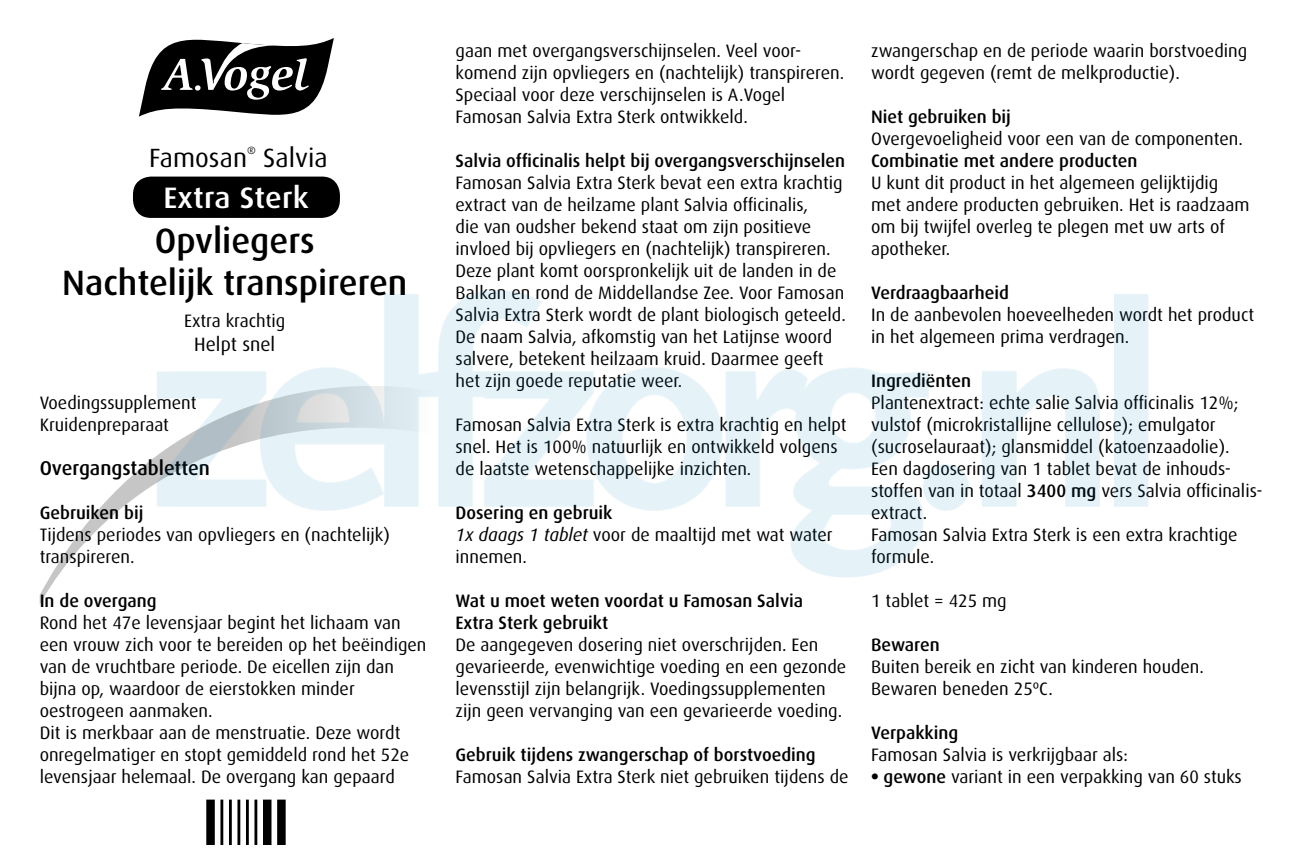
<style>
.page{position:relative;width:1304px;height:851px;background:#fff}
.page>*{position:absolute;margin:0;border:0;box-sizing:border-box;transform-origin:0 0}
.t1{font:500 35.2px/42.2px "Dax OT";color:#000;text-align:center}
.t2{font:500 29.6px "Dax OT";letter-spacing:.005em;color:#fff;scale:1.05 1}
.t3{font:26.4px "Dax OT";color:#000}
.t4{font:500 20px "Dax OT";color:#000}
.t5{font:19.4px "Dax OT";color:#000}
.t6{font:18px/22px "Dax OT";color:#000}
.t7{font:500 18px/22px "Dax OT";color:#000}
.t8{font:10.6px "Dax OT";color:#000}
.s1{font-weight:500}
.s2{font-style:italic}
.s3{font-weight:800}
</style>
<div class="page">
<svg style="left:139px;top:38px;width:195px;height:79px"></svg>
<svg style="left:40px;top:457px;width:115px;height:147px"></svg>
<div style="left:206px;top:799px;width:9px;height:45px;background:#000"></div>
<hr style="left:220px;top:799px;width:3px;height:45px;background:#000">
<hr style="left:229px;top:799px;width:3px;height:45px;background:#000">
<hr style="left:237px;top:799px;width:3px;height:45px;background:#000">
<hr style="left:246px;top:799px;width:3px;height:45px;background:#000">
<hr style="left:254px;top:799px;width:3px;height:45px;background:#000">
<div style="left:263px;top:799px;width:8px;height:45px;background:#000"></div>
<div style="left:277px;top:799px;width:9px;height:45px;background:#000"></div>
<div style="left:133px;top:176px;width:207px;height:42px;background:#000;border-radius:18px"></div>
<img style="left:155px;top:290px;width:993px;height:288px">
<h3 class="t3" style="left:149px;top:132px;width:99px">Famosan</h3>
<p class="t8" style="left:247px;top:140px;width:10px">®</p>
<h3 class="t3" style="left:263px;top:132px;width:66px">Salvia</h3>
<h2 class="t2" style="left:164px;top:169px;width:140px">Extra Sterk</h2>
<h1 class="t1" style="left:62px;top:213px;width:347px">Opvliegers<br>Nachtelijk transpireren</h1>
<p class="t6" style="left:184px;top:307px;width:103px">Extra krachtig</p>
<p class="t5" style="left:194px;top:325px;width:82px">Helpt snel</p>
<p class="t6" style="left:40px;top:388px;width:158px">Voedingssupplement<br>Kruidenpreparaat</p>
<p class="t4" style="left:40px;top:449px;width:172px">Overgangstabletten</p>
<p class="t7" style="left:40px;top:498px;width:105px">Gebruiken bij</p>
<p class="t6" style="left:40px;top:520px;width:352px">Tijdens periodes van opvliegers en (nachtelijk) transpireren.</p>
<p class="t7" style="left:40px;top:586px;width:119px">In de overgang</p>
<p class="t6" style="left:40px;top:608px;width:388px">Rond het 47e levensjaar begint het lichaam van een vrouw zich voor te bereiden op het beëindigen van de vruchtbare periode. De eicellen zijn dan bijna op, waardoor de eierstokken minder oestrogeen aanmaken.<br>Dit is merkbaar aan de menstruatie. Deze wordt onregelmatiger en stopt gemiddeld rond het 52e levensjaar helemaal. De overgang kan gepaard</p>
<p class="t6" style="left:456px;top:36px;width:390px">gaan met overgangsverschijnselen. Veel voor&shy;komend zijn opvliegers en (nachtelijk) transpireren.<br>Speciaal voor deze verschijnselen is A.Vogel Famosan Salvia Extra Sterk ontwikkeld.</p>
<p class="t7" style="left:456px;top:146px;width:391px">Salvia officinalis helpt bij overgangsverschijnselen</p>
<p class="t6" style="left:456px;top:168px;width:392px">Famosan Salvia Extra Sterk bevat een extra krachtig extract van de heilzame plant Salvia officinalis,<br>die van oudsher bekend staat om zijn positieve invloed bij opvliegers en (nachtelijk) transpireren.<br>Deze plant komt oorspronkelijk uit de landen in de Balkan en rond de Middellandse Zee. Voor Famosan Salvia Extra Sterk wordt de plant biologisch geteeld.<br>De naam Salvia, afkomstig van het Latijnse woord salvere, betekent heilzaam kruid. Daarmee geeft het zijn goede reputatie weer.</p>
<p class="t6" style="left:456px;top:410px;width:393px">Famosan Salvia Extra Sterk is extra krachtig en helpt snel. Het is 100% natuurlijk en ontwikkeld volgens de laatste wetenschappelijke inzichten.</p>
<p class="t6" style="left:456px;top:498px;width:379px"><span class="s1">Dosering en gebruik<br></span><span class="s2">1x daags 1 tablet</span> voor de maaltijd met wat water innemen.</p>
<p class="t7" style="left:456px;top:586px;width:349px">Wat u moet weten voordat u Famosan Salvia<br>Extra Sterk gebruikt</p>
<p class="t6" style="left:456px;top:630px;width:392px">De aangegeven dosering niet overschrijden. Een gevarieerde, evenwichtige voeding en een gezonde levensstijl zijn belangrijk. Voedingssupplementen zijn geen vervanging van een gevarieerde voeding.</p>
<p class="t7" style="left:456px;top:740px;width:362px">Gebruik tijdens zwangerschap of borstvoeding</p>
<p class="t6" style="left:456px;top:762px;width:395px">Famosan Salvia Extra Sterk niet gebruiken tijdens de</p>
<p class="t6" style="left:871px;top:36px;width:378px">zwangerschap en de periode waarin borstvoeding wordt gegeven (remt de melkproductie).</p>
<p class="t7" style="left:871px;top:102px;width:141px">Niet gebruiken bij</p>
<p class="t6" style="left:871px;top:124px;width:373px">Overgevoeligheid voor een van de componenten.</p>
<p class="t7" style="left:871px;top:146px;width:268px">Combinatie met andere producten</p>
<p class="t6" style="left:871px;top:168px;width:380px">U kunt dit product in het algemeen gelijktijdig met andere producten gebruiken. Het is raadzaam om bij twijfel overleg te plegen met uw arts of apotheker.</p>
<p class="t7" style="left:871px;top:278px;width:139px">Verdraagbaarheid</p>
<p class="t6" style="left:871px;top:300px;width:384px">In de aanbevolen hoeveelheden wordt het product in het algemeen prima verdragen.</p>
<p class="t7" style="left:871px;top:366px;width:101px">Ingrediënten</p>
<p class="t6" style="left:871px;top:388px;width:393px">Plantenextract: echte salie Salvia officinalis 12%; vulstof (microkristallijne cellulose); emulgator (sucroselauraat); glansmiddel (katoenzaadolie).<br>Een dagdosering van 1 tablet bevat de inhouds&shy;stoffen van in totaal <span class="s1">3400 mg</span> vers Salvia officinalis&shy;extract.<br>Famosan Salvia Extra Sterk is een extra krachtige formule.</p>
<p class="t6" style="left:871px;top:586px;width:137px">1 tablet = 425 mg</p>
<p class="t7" style="left:871px;top:630px;width:70px">Bewaren</p>
<p class="t6" style="left:871px;top:652px;width:334px">Buiten bereik en zicht van kinderen houden.<br>Bewaren beneden 25ºC.</p>
<p class="t7" style="left:871px;top:718px;width:89px">Verpakking</p>
<p class="t6" style="left:871px;top:740px;width:258px">Famosan Salvia is verkrijgbaar als:</p>
<p class="t6" style="left:871px;top:762px;width:372px"><span class="s3">•</span> <span class="s1">gewone</span> variant in een verpakking van 60 stuks</p>
</div>
